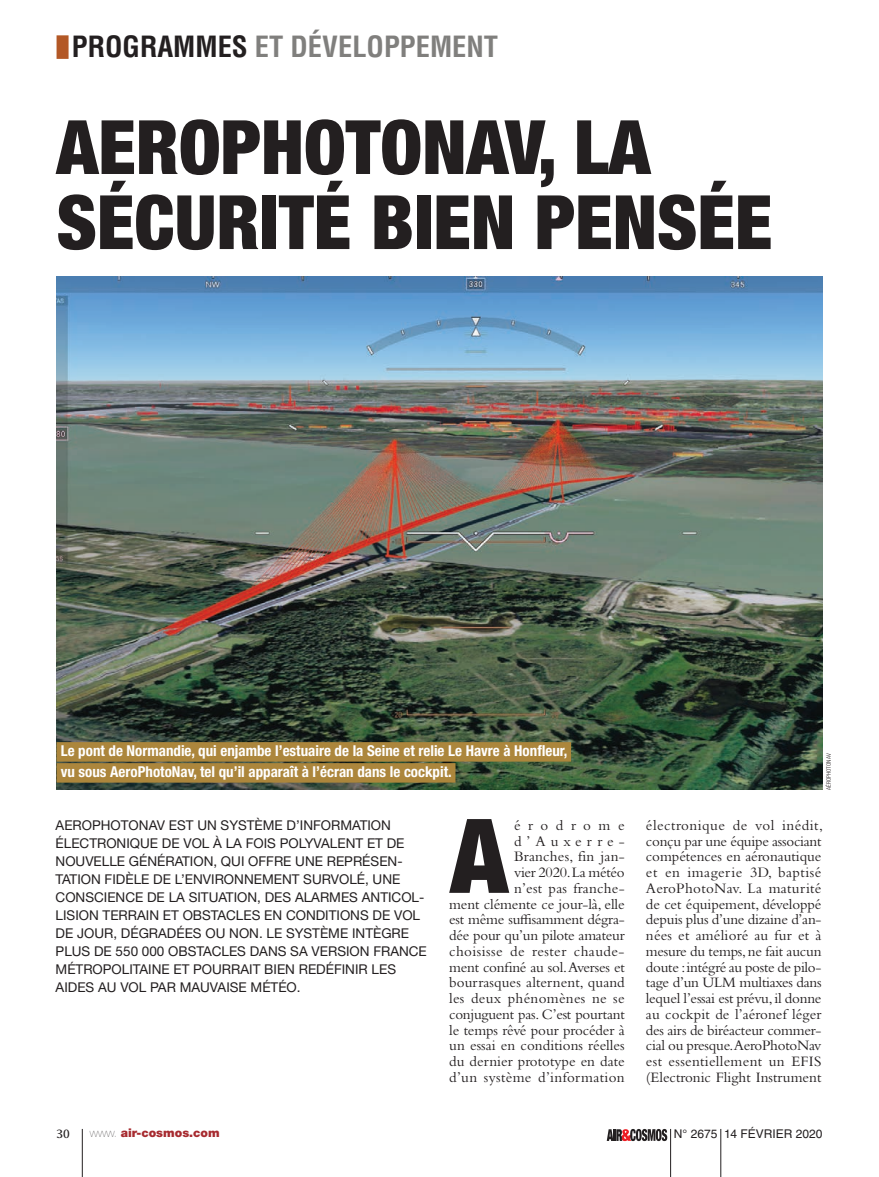
<style>
.page{position:relative;width:879px;height:1177px;background:#fff}
.page>*{position:absolute;margin:0;border:0;box-sizing:border-box;transform-origin:0 0}
.t1{font:900 condensed 103.2px "Helvetica Neue LT Std";color:#231f20}
.t2{font:900 condensed 75px/75px "Helvetica Neue LT Std";color:#231f20}
.t3{font:700 condensed 28.5px "Helvetica LT Std";color:#807f7d}
.t4{font:15px/15.8px "Bembo Std";color:#231f20;text-align:right}
.t5{font:700 condensed 15px/21px "Helvetica Neue LT Std";color:#fff}
.t6{font:13.5px/18px "Helvetica Neue LT Std";color:#231f20}
.t7{font:12px "Helvetica LT Std";color:#231f20}
.t8{font:900 12px "Helvetica Neue LT Std";color:#a72b30}
.t9{font:12px "Times Europa LT Std";color:#231f20}
.t10{font:300 condensed 6px "Helvetica Neue LT Std";color:#231f20}
.s1{color:#231f20}
.s2{font-weight:200;color:#231f20}
</style>
<div class="page">
<img style="left:57px;top:276px;width:765px;height:513px">
<div style="left:57px;top:742px;width:514px;height:19px;background:#ac863c"></div>
<div style="left:57px;top:763px;width:398px;height:19px;background:#ac863c"></div>
<div style="left:57px;top:35px;width:12px;height:24px;background:#b35826"></div>
<svg style="left:607px;top:1129px;width:60px;height:11px"></svg>
<hr style="left:670px;top:1128px;width:1px;height:48px;background:#231f20">
<hr style="left:720px;top:1128px;width:1px;height:48px;background:#231f20">
<hr style="left:82px;top:1128px;width:1px;height:48px;background:#231f20">
<h3 class="t3" style="left:72px;top:29px;width:427px"><span class="s1">PROGRAMMES</span> ET DÉVELOPPEMENT</h3>
<h2 class="t2" style="left:57px;top:109px;width:717px">AEROPHOTONAV, LA<br>SÉCURITÉ BIEN PENSÉE</h2>
<p class="t5" style="left:61px;top:739px;width:508px">Le pont de Normandie, qui enjambe l’estuaire de la Seine et relie Le Havre à Honfleur, vu sous AeroPhotoNav, tel qu’il apparaît à l’écran dans le cockpit.</p>
<p class="t10" style="left:825px;top:789px;width:38px;rotate:-90deg">AÉROPHOTONAV</p>
<p class="t6" style="left:56px;top:815px;width:373px">AEROPHOTONAV EST UN SYSTÈME D’INFORMATION ÉLECTRONIQUE DE VOL À LA FOIS POLYVALENT ET DE NOUVELLE GÉNÉRATION, QUI OFFRE UNE REPRÉSEN-TATION FIDÈLE DE L’ENVIRONNEMENT SURVOLÉ, UNE CONSCIENCE DE LA SITUATION, DES ALARMES ANTICOL-LISION TERRAIN ET OBSTACLES EN CONDITIONS DE VOL DE JOUR, DÉGRADÉES OU NON. LE SYSTÈME INTÈGRE PLUS DE 550 000 OBSTACLES DANS SA VERSION FRANCE MÉTROPOLITAINE ET POURRAIT BIEN REDÉFINIR LES AIDES AU VOL PAR MAUVAISE MÉTÉO.</p>
<h1 class="t1" style="left:450px;top:792px;width:59px">A</h1>
<p class="t4" style="left:449px;top:816px;width:177px">érodrome d’Auxerre-<br>Branches, fin jan-<br>vier 2020. La météo<br>n’est pas franche-<br>ment clémente ce jour-là, elle est même suffisamment dégra&shy;dée pour qu’un pilote amateur choisisse de rester chaude&shy;ment confiné au sol. Averses et bourrasques alternent, quand les deux phénomènes ne se conjuguent pas. C’est pourtant le temps rêvé pour procéder à un essai en conditions réelles du dernier prototype en date d’un système d’information</p>
<p class="t4" style="left:646px;top:816px;width:179px;text-align:justify">électronique de vol inédit, conçu par une équipe associant compétences en aéronautique et en imagerie 3D, baptisé AeroPhotoNav. La maturité de cet équipement, développé depuis plus d’une dizaine d’an&shy;nées et amélioré au fur et à mesure du temps, ne fait aucun doute : intégré au poste de pilo&shy;tage d’un ULM multiaxes dans lequel l’essai est prévu, il donne au cockpit de l’aéronef léger des airs de biréacteur commer&shy;cial ou presque.AeroPhotoNav est essentiellement un EFIS (Electronic Flight Instrument</p>
<p class="t9" style="left:57px;top:1125px;width:15px">30</p>
<p class="t8" style="left:90px;top:1125px;width:131px"><span class="s2">www.</span> air-cosmos.com</p>
<p class="t7" style="left:673px;top:1126px;width:150px">N° 2675 14 FÉVRIER 2020</p>
</div>
